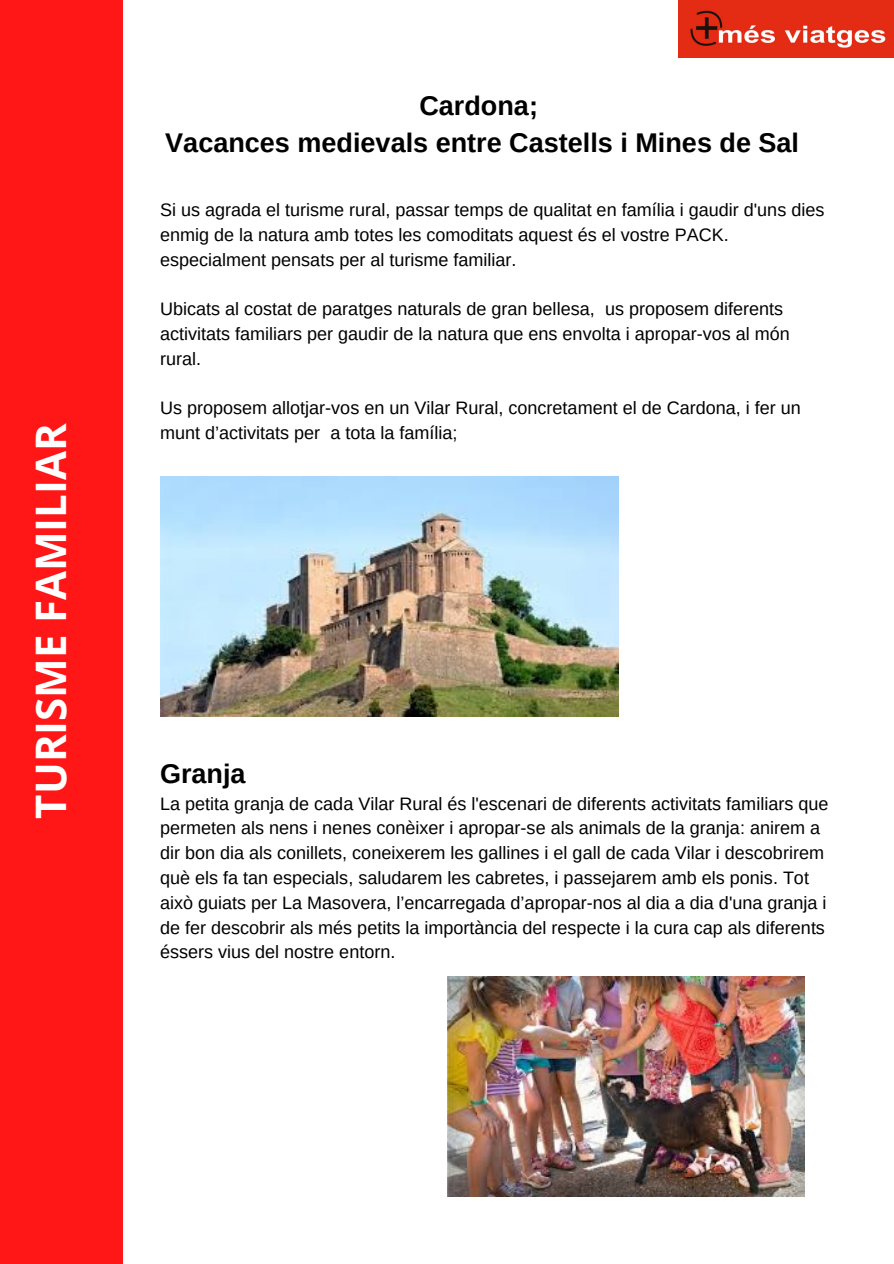
<style>
.page{position:relative;width:894px;height:1264px;background:#fff}
.page>*{position:absolute;margin:0;border:0;box-sizing:border-box;transform-origin:0 0}
.t1{font:700 42px "Open Sans";color:#fff}
.t2{font:700 27px/37.2px "Arimo";color:#000;text-align:center}
.t3{font:18px/24.8px "Arimo";color:#000}
</style>
<div class="page">
<div style="left:0;top:0;width:122px;height:1263px;background:#ff1616"></div>
<img style="left:678px;top:0;width:215px;height:57px">
<img style="left:447px;top:976px;width:357px;height:220px">
<img style="left:160px;top:476px;width:458px;height:240px">
<h1 class="t1" style="left:21px;top:818px;width:397px;rotate:-90deg">TURISME FAMILIAR</h1>
<h2 class="t2" style="left:165px;top:87px;width:635px">Cardona;<br>Vacances medievals entre Castells i Mines de Sal</h2>
<p class="t3" style="left:160px;top:197px;width:665px">Si us agrada el turisme rural, passar temps de qualitat en família i gaudir d'uns dies enmig de la natura amb totes les comoditats aquest és el vostre PACK. especialment pensats per al turisme familiar.</p>
<p class="t3" style="left:160px;top:297px;width:631px">Ubicats al costat de paratges naturals de gran bellesa, us proposem diferents activitats familiars per gaudir de la natura que ens envolta i apropar-vos al món rural.</p>
<p class="t3" style="left:160px;top:396px;width:642px">Us proposem allotjar-vos en un Vilar Rural, concretament el de Cardona, i fer un munt d’activitats per a tota la família;</p>
<h2 class="t2" style="left:160px;top:754px;width:87px">Granja</h2>
<p class="t3" style="left:160px;top:791px;width:669px">La petita granja de cada Vilar Rural és l'escenari de diferents activitats familiars que permeten als nens i nenes conèixer i apropar-se als animals de la granja: anirem a dir bon dia als conillets, coneixerem les gallines i el gall de cada Vilar i descobrirem què els fa tan especials, saludarem les cabretes, i passejarem amb els ponis. Tot això guiats per La Masovera, l’encarregada d’apropar-nos al dia a dia d'una granja i de fer descobrir als més petits la importància del respecte i la cura cap als diferents éssers vius del nostre entorn.</p>
</div>
